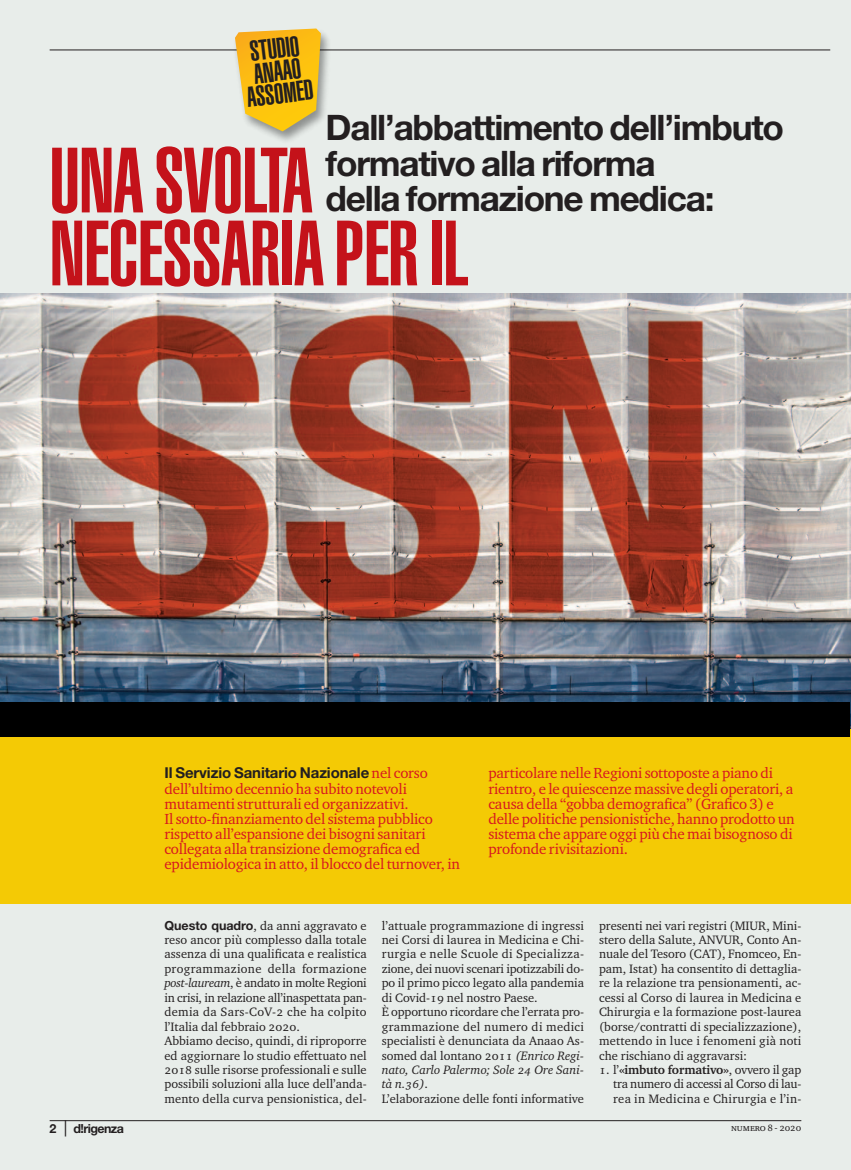
<style>
.page{position:relative;width:851px;height:1170px;background:#fff}
.page>*{position:absolute;margin:0;border:0;box-sizing:border-box;transform-origin:0 0}
.t1{font:900 extra-condensed 90.88px "Helvetica";letter-spacing:-.01em;color:#c4121a}
.t2{font:700 35.12px/35.1px "Helvetica Neue LT Std";letter-spacing:-.035em;color:#231f20}
.t3{font:900 extra-condensed 28.12px/22.6px "Helvetica";color:#231f20;text-align:center}
.t4{font:15px/15px "Charter ITC Std";letter-spacing:-.01em;color:#d7171f}
.t5{font:12.5px/14.5px "Charter ITC Std";color:#231f20;text-align:justify}
.t6{font:700 12.5px "Helvetica Neue LT Std";letter-spacing:-.045em;color:#231f20}
.t7{font:10px "Charter ITC Std";letter-spacing:-.01em;color:#231f20}
.s1{font-family:"Helvetica Neue LT Std";font-weight:700;color:#231f20}
.s2{font-family:"Helvetica Neue LT Std";font-weight:700}
.s3{font-style:italic}
.s4{font-weight:700}
.s5{font-weight:400;font-size:16.25px}
</style>
<div class="page">
<div style="left:0;top:0;width:850px;height:1169px;background:#e8edea"></div>
<img style="left:0;top:294px;width:850px;height:435px">
<div style="left:0;top:729px;width:850px;height:175px;background:#f4ca05"></div>
<div style="left:0;top:702px;width:849px;height:34px;background:#000"></div>
<hr style="left:50px;top:1120px;width:751px;height:1px;background:#231f20">
<hr style="left:50px;top:50px;width:780px;height:1px;background:#231f20">
<img style="left:228px;top:32px;width:113px;height:109px">
<svg style="left:235px;top:28px;width:86px;height:103px;background:#f3c235"></svg>
<p class="t3" style="left:240px;top:43px;width:68px;rotate:-7deg">STUDIO<br>ANAAO<br>ASSOMED</p>
<p class="t2" style="left:325px;top:114px;width:460px">Dall’abbattimento dell’imbuto formativo alla riforma</p>
<p class="t1" style="left:50px;top:148px;width:265px">UNA SVOLTA</p>
<p class="t2" style="left:325px;top:184px;width:390px">della formazione medica:</p>
<p class="t1" style="left:50px;top:220px;width:420px">NECESSARIA PER IL</p>
<p class="t4" style="left:164px;top:767px;width:265px"><span class="s1">Il Servizio Sanitario Nazionale</span> nel corso dell’ultimo decennio ha subito notevoli mutamenti strutturali ed organizzativi.</p>
<p class="t4" style="left:164px;top:812px;width:297px">Il sotto-finanziamento del sistema pubblico rispetto all’espansione dei bisogni sanitari collegata alla transizione demografica ed epidemiologica in atto, il blocco del turnover, in</p>
<p class="t4" style="left:488px;top:767px;width:308px">particolare nelle Regioni sottoposte a piano di rientro, e le quiescenze massive degli operatori, a causa della “gobba demografica” (Grafico 3) e delle politiche pensionistiche, hanno prodotto un sistema che appare oggi più che mai bisognoso di profonde rivisitazioni.</p>
<p class="t5" style="left:164px;top:919px;width:204px"><span class="s2">Questo quadro</span>, da anni aggravato e reso ancor più complesso dalla totale assenza di una qualificata e realistica programmazione della formazione <span class="s3">post-lauream</span>, è andato in molte Regioni in crisi, in relazione all’inaspettata pan&shy;demia da Sars-CoV-2 che ha colpito l’Italia dal febbraio 2020.</p>
<p class="t5" style="left:164px;top:1034px;width:204px">Abbiamo deciso, quindi, di riproporre ed aggiornare lo studio effettuato nel 2018 sulle risorse professionali e sulle possibili soluzioni alla luce dell’anda&shy;mento della curva pensionistica, del-</p>
<p class="t5" style="left:381px;top:919px;width:204px">l’attuale programmazione di ingressi nei Corsi di laurea in Medicina e Chi&shy;rurgia e nelle Scuole di Specializza&shy;zione, dei nuovi scenari ipotizzabili do&shy;po il primo picco legato alla pandemia di Covid-19 nel nostro Paese.</p>
<p class="t5" style="left:381px;top:1005px;width:204px">È opportuno ricordare che l’errata pro&shy;grammazione del numero di medici specialisti è denunciata da Anaao As&shy;somed dal lontano 2011 <span class="s3">(Enrico Regi&shy;nato, Carlo Palermo; Sole 24 Ore Sani&shy;tà n.36)</span>.</p>
<p class="t5" style="left:381px;top:1092px;width:204px">L’elaborazione delle fonti informative</p>
<p class="t5" style="left:599px;top:919px;width:204px">presenti nei vari registri (MIUR, Mini&shy;stero della Salute, ANVUR, Conto An&shy;nuale del Tesoro (CAT), Fnomceo, En&shy;pam, Istat) ha consentito di dettaglia&shy;re la relazione tra pensionamenti, ac&shy;cessi al Corso di laurea in Medicina e Chirurgia e la formazione post-laurea (borse/contratti di specializzazione), mettendo in luce i fenomeni già noti che rischiano di aggravarsi:</p>
<p class="t5" style="left:613px;top:1063px;width:190px;text-indent:-14px">1. l’<span class="s4">«imbuto formativo»</span>, ovvero il gap tra numero di accessi al Corso di lau&shy;rea in Medicina e Chirurgia e l’in-</p>
<p class="t6" style="left:50px;top:1124px;width:76px">2 <span class="s5">|</span> d!rigenza</p>
<p class="t7" style="left:731px;top:1123px;width:72px">numero 8 - 2020</p>
</div>
